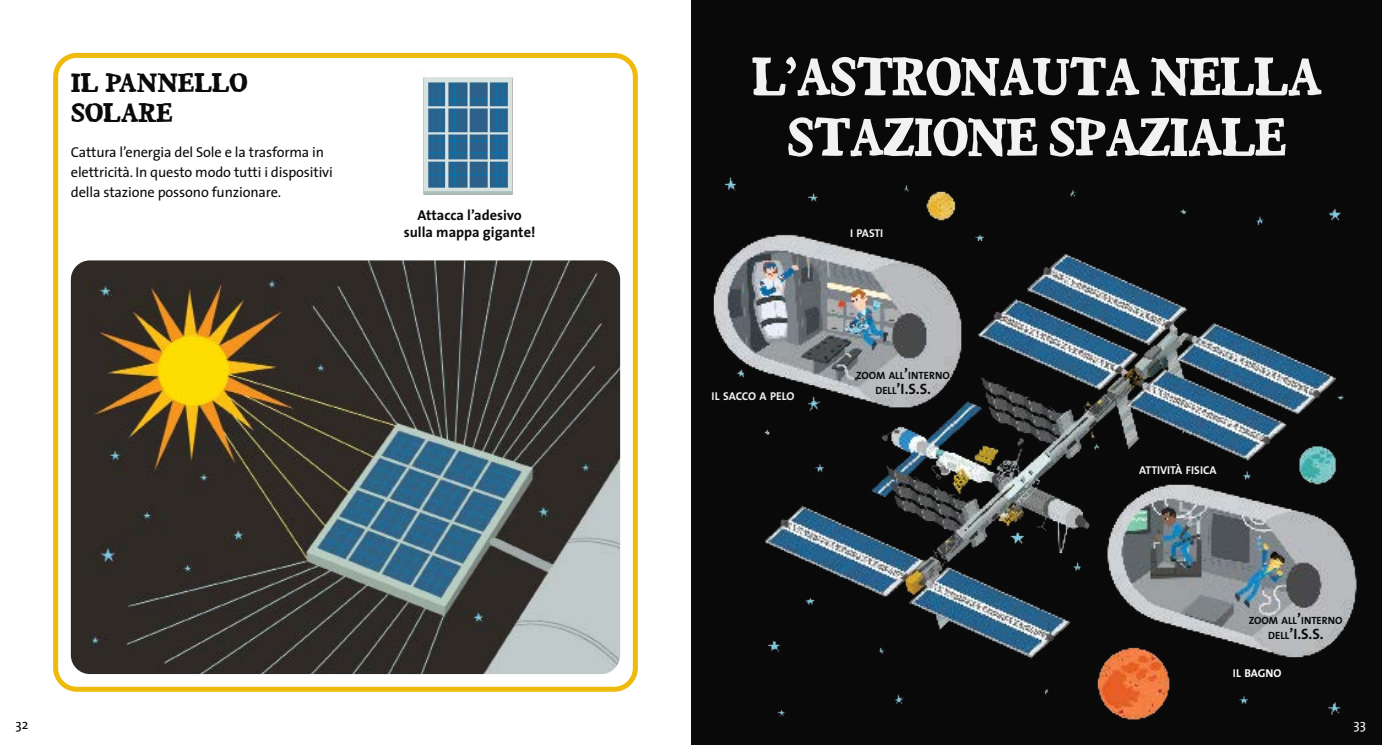
<style>
.page{position:relative;width:1382px;height:745px;background:#fff}
.page>*{position:absolute;margin:0;border:0;box-sizing:border-box;transform-origin:0 0}
.t1{font:52.5px/60.4px "Bountiful";letter-spacing:-.03em;color:#f1f2f2;text-align:center}
.t2{font:26.25px/30px "Bountiful";letter-spacing:-.015em;color:#0b0a0b}
.t3{font:700 15px "The Sans";color:#0b0a0b}
.t4{font:14.38px/20px "The Sans";letter-spacing:-.01em;color:#0b0a0b}
.t5{font:700 14.38px/17.5px "The Sans";color:#0b0a0b;text-align:center}
.t6{font:13.75px "The Sans";color:#0b0a0b}
.t7{font:13.75px "The Sans";color:#f1f2f2}
.t8{font:700 11.38px "The Sans";letter-spacing:-.005em;color:#f1f2f2}
.t9{font:700 11.38px "The Sans";color:#f9fcfe}
.t10{font:700 10.5px "The Sans";color:#0b0a0b}
.s1{font-size:15px}
.s2{font-size:10.5px}
</style>
<div class="page">
<div style="left:53px;top:53px;width:585px;height:638px;border:5px solid #eeba0b;border-radius:21px"></div>
<img style="left:691px;top:0;width:691px;height:744px">
<img style="left:71px;top:260px;width:549px;height:413px">
<img style="left:417px;top:76px;width:96px;height:119px">
<h2 class="t2" style="left:71px;top:67px;width:178px">IL PANNELLO<br>SOLARE</h2>
<p class="t4" style="left:71px;top:142px;width:263px">Cattura l’energia del Sole e la trasforma in elettricità. In questo modo tutti i dispositivi della stazione possono funzionare.</p>
<p class="t5" style="left:404px;top:205px;width:133px">Attacca l’adesivo sulla mappa gigante!</p>
<h1 class="t1" style="left:751px;top:46px;width:572px">L’ASTRONAUTA NELLA<br>STAZIONE SPAZIALE</h1>
<p class="t8" style="left:711px;top:386px;width:85px">IL SACCO A PELO</p>
<p class="t8" style="left:850px;top:223px;width:35px">I PASTI</p>
<p class="t10" style="left:856px;top:366px;width:95px">ZOOM ALL<span class="s1">’</span>INTERNO</p>
<p class="t3" style="left:875px;top:375px;width:57px"><span class="s2">DELL</span>’I.S.S.</p>
<p class="t8" style="left:1139px;top:460px;width:79px">ATTIVITÀ FISICA</p>
<p class="t10" style="left:1249px;top:611px;width:95px">ZOOM ALL<span class="s1">’</span>INTERNO</p>
<p class="t3" style="left:1268px;top:620px;width:57px"><span class="s2">DELL</span>’I.S.S.</p>
<p class="t9" style="left:1233px;top:662px;width:50px">IL BAGNO</p>
<p class="t6" style="left:15px;top:712px;width:14px">32</p>
<p class="t7" style="left:1354px;top:712px;width:14px">33</p>
</div>
